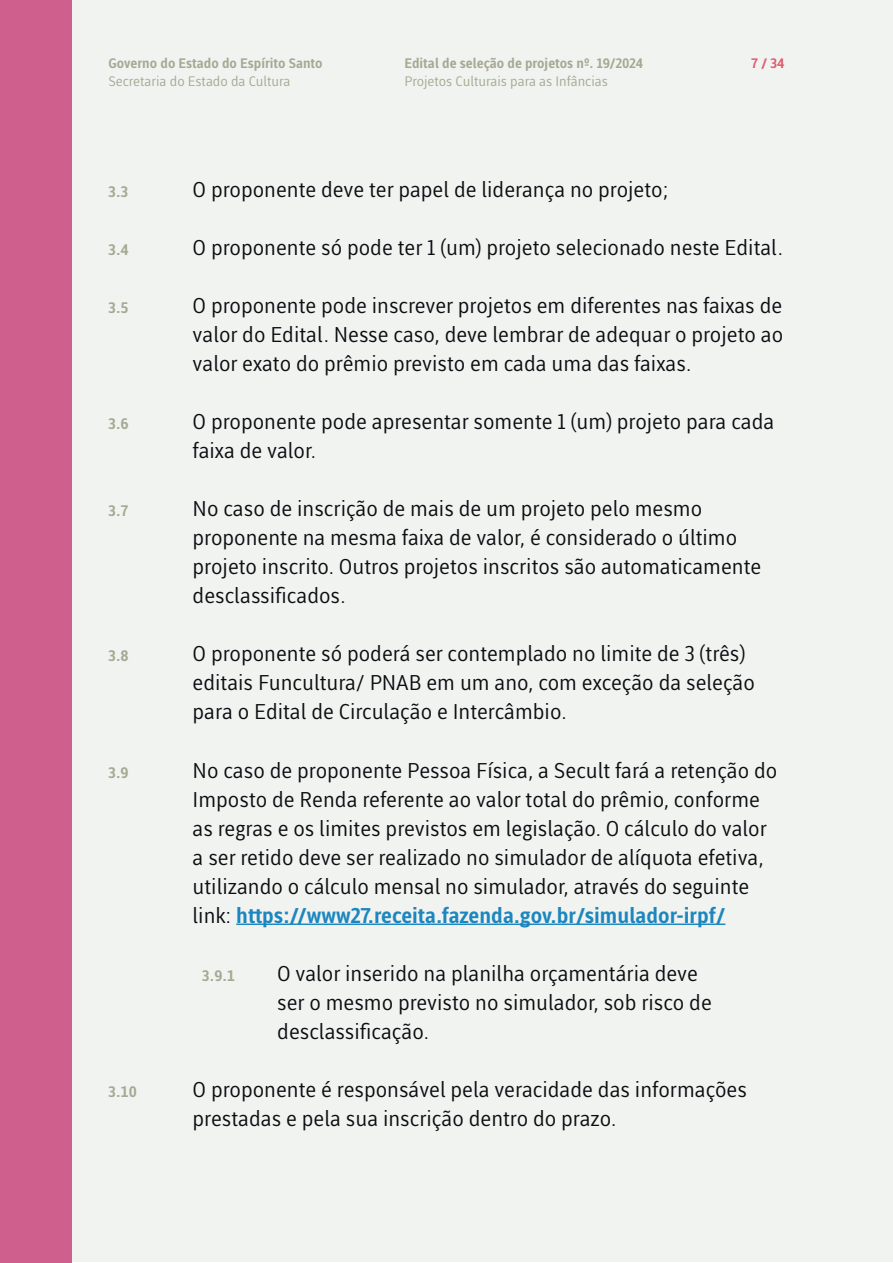
<style>
.page{position:relative;width:893px;height:1263px;background:#fff}
.page>*{position:absolute;margin:0;border:0;box-sizing:border-box;transform-origin:0 0}
.t1{font:21px/29px "Ufes Sans VF Roman";color:#0b0e11}
.t2{font:15px "Ufes Sans VF Roman";color:#a6a892}
.t3{font:13.5px/18px "Ufes Sans VF Roman";color:#a6a892}
.t4{font:13.5px "Ufes Sans VF Roman";color:#de5c70}
.s1{color:#1c87be}
</style>
<div class="page">
<div style="left:1px;top:1px;width:891px;height:1261px;background:#f1f3f1"></div>
<div style="left:0;top:0;width:72px;height:1263px;background:#cf5f8c"></div>
<hr style="left:236px;top:923px;width:489px;height:2px;background:#1c87be">
<p class="t3" style="left:108px;top:54px;width:216px">Governo do Estado do Espírito Santo<br>Secretaria do Estado da Cultura</p>
<p class="t3" style="left:405px;top:54px;width:240px">Edital de seleção de projetos nº. 19/2024<br>Projetos Culturais para as Infâncias</p>
<p class="t4" style="left:751px;top:55px;width:35px">7 / 34</p>
<p class="t2" style="left:108px;top:182px;width:22px">3.3</p>
<p class="t1" style="left:193px;top:175px;width:477px">O proponente deve ter papel de liderança no projeto;</p>
<p class="t2" style="left:108px;top:240px;width:22px">3.4</p>
<p class="t1" style="left:193px;top:233px;width:592px">O proponente só pode ter 1 (um) projeto selecionado neste Edital.</p>
<p class="t2" style="left:108px;top:298px;width:22px">3.5</p>
<p class="t1" style="left:193px;top:291px;width:592px;text-align:justify">O proponente pode inscrever projetos em diferentes nas faixas de valor do Edital. Nesse caso, deve lembrar de adequar o projeto ao valor exato do prêmio previsto em cada uma das faixas.</p>
<p class="t2" style="left:108px;top:414px;width:22px">3.6</p>
<p class="t1" style="left:193px;top:407px;width:583px">O proponente pode apresentar somente 1 (um) projeto para cada faixa de valor.</p>
<p class="t2" style="left:108px;top:502px;width:22px">3.7</p>
<p class="t1" style="left:193px;top:494px;width:570px">No caso de inscrição de mais de um projeto pelo mesmo proponente na mesma faixa de valor, é considerado o último projeto inscrito. Outros projetos inscritos são automaticamente desclassificados.</p>
<p class="t2" style="left:108px;top:647px;width:22px">3.8</p>
<p class="t1" style="left:193px;top:639px;width:564px">O proponente só poderá ser contemplado no limite de 3 (três) editais Funcultura/ PNAB em um ano, com exceção da seleção para o Edital de Circulação e Intercâmbio.</p>
<p class="t2" style="left:108px;top:763px;width:22px">3.9</p>
<p class="t1" style="left:193px;top:755px;width:586px">No caso de proponente Pessoa Física, a Secult fará a retenção do Imposto de Renda referente ao valor total do prêmio, conforme as regras e os limites previstos em legislação. O cálculo do valor a ser retido deve ser realizado no simulador de alíquota efetiva, utilizando o cálculo mensal no simulador, através do seguinte link: <span class="s1">https://www27.receita.fazenda.gov.br/simulador-irpf/</span></p>
<p class="t2" style="left:202px;top:966px;width:35px">3.9.1</p>
<p class="t1" style="left:277px;top:959px;width:436px">O valor inserido na planilha orçamentária deve ser o mesmo previsto no simulador, sob risco de desclassificação.</p>
<p class="t2" style="left:108px;top:1082px;width:30px">3.10</p>
<p class="t1" style="left:193px;top:1075px;width:556px">O proponente é responsável pela veracidade das informações prestadas e pela sua inscrição dentro do prazo.</p>
</div>
